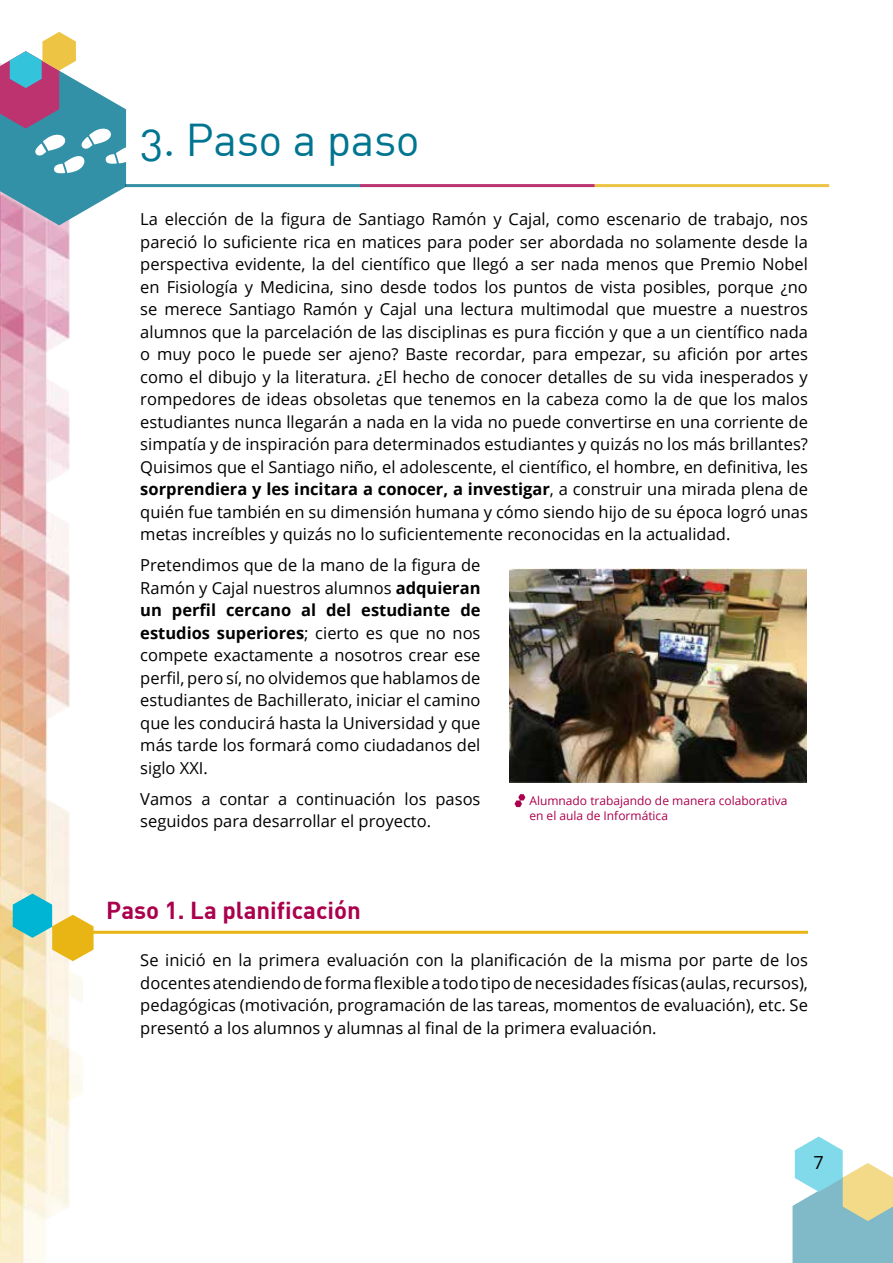
<style>
.page{position:relative;width:893px;height:1263px;background:#fff}
.page>*{position:absolute;margin:0;border:0;box-sizing:border-box;transform-origin:0 0}
.t1{font:45px "DIN Regular Alternate";letter-spacing:-.01em;color:#007591}
.t2{font:700 24px "DIN";color:#ab004d}
.t3{font:18px "Open Sans";color:#000}
.t4{font:16.5px/22.5px "Open Sans";color:#000;text-align:justify}
.t5{font:12px/14.4px "Open Sans";color:#ab004d}
.s1{font-weight:700}
</style>
<div class="page">
<img style="left:0;top:225px;width:83px;height:1038px">
<hr style="left:125px;top:184px;width:235px;height:3px;background:#03758f">
<hr style="left:360px;top:184px;width:235px;height:3px;background:#ab004d">
<hr style="left:595px;top:184px;width:234px;height:3px;background:#e8b514">
<svg style="left:792px;top:1136px;width:101px;height:127px"></svg>
<svg style="left:0;top:32px;width:136px;height:193px"></svg>
<svg style="left:514px;top:794px;width:11px;height:13px"></svg>
<img style="left:510px;top:569px;width:297px;height:213px">
<hr style="left:86px;top:931px;width:722px;height:3px;background:#e8b514">
<svg style="left:13px;top:893px;width:81px;height:68px"></svg>
<h1 class="t1" style="left:140px;top:111px;width:281px">3. Paso a paso</h1>
<p class="t4" style="left:140px;top:208px;width:669px">La elección de la figura de Santiago Ramón y Cajal, como escenario de trabajo, nos pareció lo suficiente rica en matices para poder ser abordada no solamente desde la perspectiva evidente, la del científico que llegó a ser nada menos que Premio Nobel en Fisiología y Medicina, sino desde todos los puntos de vista posibles, porque ¿no se merece Santiago Ramón y Cajal una lectura multimodal que muestre a nuestros alumnos que la parcelación de las disciplinas es pura ficción y que a un científico nada o muy poco le puede ser ajeno? Baste recordar, para empezar, su afición por artes como el dibujo y la literatura. ¿El hecho de conocer detalles de su vida inesperados y rompedores de ideas obsoletas que tenemos en la cabeza como la de que los malos estudiantes nunca llegarán a nada en la vida no puede convertirse en una corriente de simpatía y de inspiración para determinados estudiantes y quizás no los más brillantes?<br>Quisimos que el Santiago niño, el adolescente, el científico, el hombre, en definitiva, les <span class="s1">sorprendiera y les incitara a conocer, a investigar</span>, a construir una mirada plena de quién fue también en su dimensión humana y cómo siendo hijo de su época logró unas metas increíbles y quizás no lo suficientemente reconocidas en la actualidad.</p>
<p class="t4" style="left:140px;top:554px;width:342px">Pretendimos que de la mano de la figura de Ramón y Cajal nuestros alumnos <span class="s1">adquieran un perfil cercano al del estudiante de estudios superiores</span>; cierto es que no nos compete exactamente a nosotros crear ese perfil, pero sí, no olvidemos que hablamos de estudiantes de Bachillerato, iniciar el camino que les conducirá hasta la Universidad y que más tarde los formará como ciudadanos del siglo XXI.</p>
<p class="t4" style="left:140px;top:787px;width:342px">Vamos a contar a continuación los pasos seguidos para desarrollar el proyecto.</p>
<p class="t5" style="left:529px;top:793px;width:260px">Alumnado trabajando de manera colaborativa en el aula de Informática</p>
<h2 class="t2" style="left:106px;top:895px;width:256px">Paso 1. La planificación</h2>
<p class="t4" style="left:140px;top:948px;width:669px">Se inició en la primera evaluación con la planificación de la misma por parte de los docentes atendiendo de forma flexible a todo tipo de necesidades físicas (aulas, recursos), pedagógicas (motivación, programación de las tareas, momentos de evaluación), etc. Se presentó a los alumnos y alumnas al final de la primera evaluación.</p>
<p class="t3" style="left:813px;top:1150px;width:12px">7</p>
</div>
